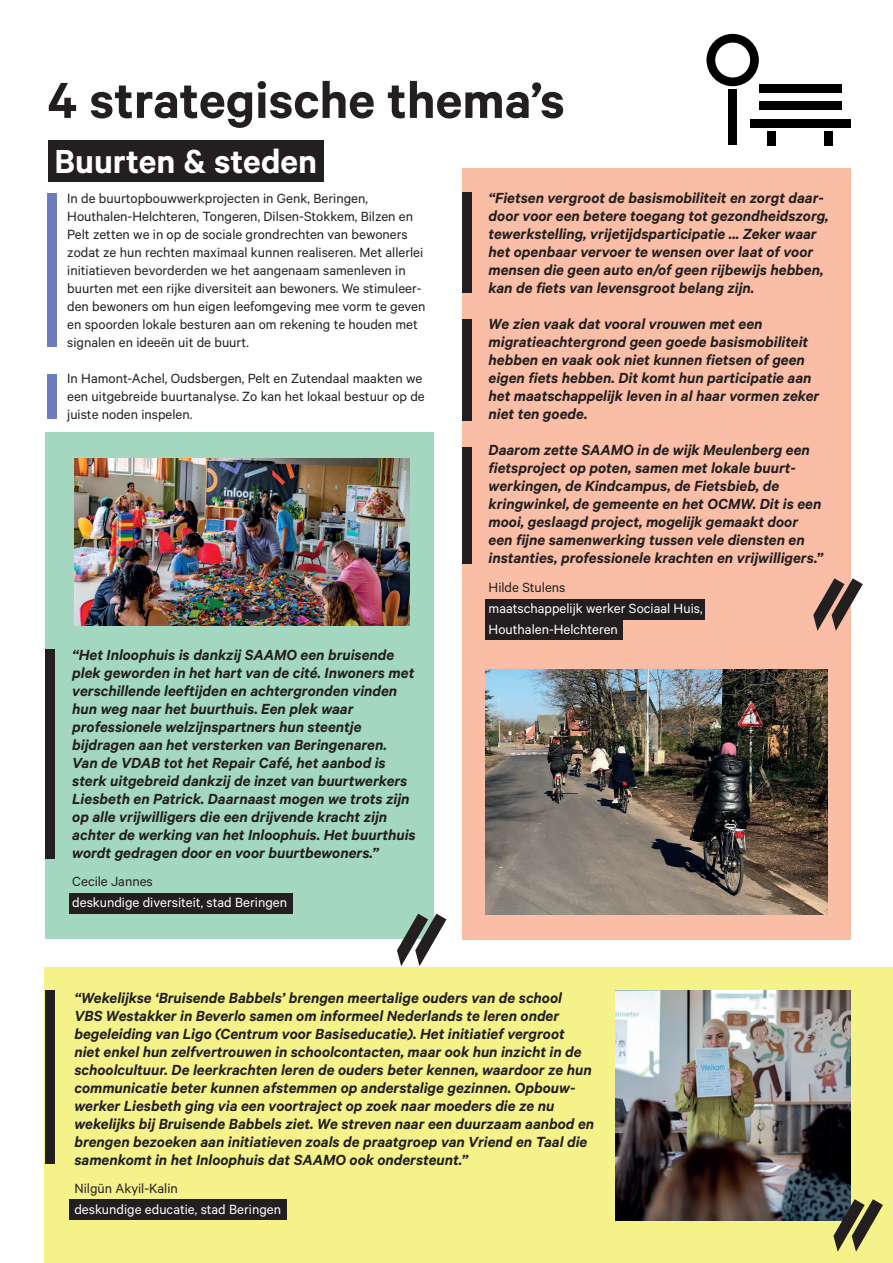
<style>
.page{position:relative;width:893px;height:1263px;background:#fff}
.page>*{position:absolute;margin:0;border:0;box-sizing:border-box;transform-origin:0 0}
.t1{font:600 57px "Calibre";color:#231f20}
.t2{font:600 37.5px "Calibre";color:#fff}
.t3{font:italic 600 16.5px/18px "Calibre";color:#231f20}
.t4{font:15px/18px "Calibre";color:#231f20}
.t5{font:15px/21px "Calibre";color:#fff}
</style>
<div class="page">
<div style="left:45px;top:967px;width:848px;height:296px;background:#f6f28a"></div>
<div style="left:46px;top:433px;width:388px;height:506px;background:#a3d7c0"></div>
<div style="left:462px;top:168px;width:388px;height:771px;background:#fabda6"></div>
<div style="left:48px;top:140px;width:275px;height:42px;background:#231f20"></div>
<img style="left:485px;top:670px;width:342px;height:244px">
<img style="left:74px;top:458px;width:336px;height:167px">
<img style="left:615px;top:991px;width:235px;height:229px">
<div style="left:70px;top:1199px;width:217px;height:21px;background:#231f20"></div>
<div style="left:69px;top:893px;width:224px;height:21px;background:#231f20"></div>
<div style="left:485px;top:599px;width:220px;height:21px;background:#231f20"></div>
<div style="left:485px;top:620px;width:137px;height:20px;background:#231f20"></div>
<div style="left:48px;top:193px;width:9px;height:154px;background:#6e7bbc"></div>
<div style="left:48px;top:375px;width:9px;height:44px;background:#6e7bbc"></div>
<svg style="left:813px;top:578px;width:50px;height:53px"></svg>
<svg style="left:397px;top:914px;width:49px;height:52px"></svg>
<svg style="left:833px;top:1199px;width:50px;height:53px"></svg>
<div style="left:462px;top:192px;width:10px;height:101px;background:#231f20"></div>
<div style="left:462px;top:319px;width:10px;height:102px;background:#231f20"></div>
<div style="left:462px;top:447px;width:10px;height:116px;background:#231f20"></div>
<div style="left:46px;top:649px;width:9px;height:209px;background:#231f20"></div>
<div style="left:45px;top:991px;width:9px;height:173px;background:#231f20"></div>
<div style="left:728px;top:89px;width:9px;height:56px;background:#000001"></div>
<svg style="left:706px;top:34px;width:53px;height:52px"></svg>
<div style="left:759px;top:101px;width:83px;height:9px;background:#000001"></div>
<div style="left:750px;top:119px;width:100px;height:9px;background:#000001"></div>
<div style="left:759px;top:84px;width:83px;height:9px;background:#000001"></div>
<div style="left:768px;top:131px;width:8px;height:14px;background:#000001"></div>
<div style="left:824px;top:131px;width:9px;height:14px;background:#000001"></div>
<h1 class="t1" style="left:48px;top:66px;width:519px">4 strategische thema’s</h1>
<h2 class="t2" style="left:54px;top:139px;width:264px">Buurten &amp; steden</h2>
<p class="t4" style="left:67px;top:189px;width:360px">In de buurtopbouwwerkprojecten in Genk, Beringen, Houthalen-Helchteren, Tongeren, Dilsen-Stokkem, Bilzen en Pelt zetten we in op de sociale grondrechten van bewoners zodat ze hun rechten maximaal kunnen realiseren. Met allerlei initiatieven bevorderden we het aangenaam samenleven in buurten met een rijke diversiteit aan bewoners. We stimuleer&shy;den bewoners om hun eigen leefomgeving mee vorm te geven en spoorden lokale besturen aan om rekening te houden met signalen en ideeën uit de buurt.</p>
<p class="t4" style="left:67px;top:369px;width:359px">In Hamont-Achel, Oudsbergen, Pelt en Zutendaal maakten we een uitgebreide buurtanalyse. Zo kan het lokaal bestuur op de juiste noden inspelen.</p>
<p class="t3" style="left:489px;top:189px;width:342px">“Fietsen vergroot de basismobiliteit en zorgt daar&shy;door voor een betere toegang tot gezondheidszorg, tewerkstelling, vrijetijdsparticipatie ... Zeker waar het openbaar vervoer te wensen over laat of voor mensen die geen auto en/of geen rijbewijs hebben, kan de fiets van levensgroot belang zijn.</p>
<p class="t3" style="left:489px;top:315px;width:332px">We zien vaak dat vooral vrouwen met een migratieachtergrond geen goede basismobiliteit hebben en vaak ook niet kunnen fietsen of geen eigen fiets hebben. Dit komt hun participatie aan het maatschappelijk leven in al haar vormen zeker niet ten goede.</p>
<p class="t3" style="left:489px;top:441px;width:336px">Daarom zette SAAMO in de wijk Meulenberg een fietsproject op poten, samen met lokale buurt&shy;werkingen, de Kindcampus, de Fietsbieb, de kringwinkel, de gemeente en het OCMW. Dit is een mooi, geslaagd project, mogelijk gemaakt door een fijne samenwerking tussen vele diensten en instanties, professionele krachten en vrijwilligers.”</p>
<p class="t4" style="left:489px;top:577px;width:78px">Hilde Stulens</p>
<p class="t5" style="left:489px;top:597px;width:216px">maatschappelijk werker Sociaal Huis,<br>Houthalen-Helchteren</p>
<p class="t3" style="left:72px;top:645px;width:345px">“Het Inloophuis is dankzij SAAMO een bruisende plek geworden in het hart van de cité. Inwoners met verschillende leeftijden en achtergronden vinden hun weg naar het buurthuis. Een plek waar professionele welzijnspartners hun steentje bijdragen aan het versterken van Beringenaren.<br>Van de VDAB tot het Repair Café, het aanbod is sterk uitgebreid dankzij de inzet van buurtwerkers Liesbeth en Patrick. Daarnaast mogen we trots zijn op alle vrijwilligers die een drijvende kracht zijn achter de werking van het Inloophuis. Het buurthuis wordt gedragen door en voor buurtbewoners.”</p>
<p class="t4" style="left:72px;top:872px;width:82px">Cecile Jannes</p>
<p class="t5" style="left:72px;top:891px;width:216px">deskundige diversiteit, stad Beringen</p>
<p class="t3" style="left:74px;top:988px;width:521px">“Wekelijkse ‘Bruisende Babbels’ brengen meertalige ouders van de school<br>VBS Westakker in Beverlo samen om informeel Nederlands te leren onder begeleiding van Ligo (Centrum voor Basiseducatie). Het initiatief vergroot niet enkel hun zelfvertrouwen in schoolcontacten, maar ook hun inzicht in de schoolcultuur. De leerkrachten leren de ouders beter kennen, waardoor ze hun communicatie beter kunnen afstemmen op anderstalige gezinnen. Opbouw&shy;werker Liesbeth ging via een voortraject op zoek naar moeders die ze nu wekelijks bij Bruisende Babbels ziet. We streven naar een duurzaam aanbod en brengen bezoeken aan initiatieven zoals de praatgroep van Vriend en Taal die samenkomt in het Inloophuis dat SAAMO ook ondersteunt.”</p>
<p class="t4" style="left:74px;top:1179px;width:105px">Nilgün Akyil-Kalin</p>
<p class="t5" style="left:74px;top:1198px;width:208px">deskundige educatie, stad Beringen</p>
</div>
